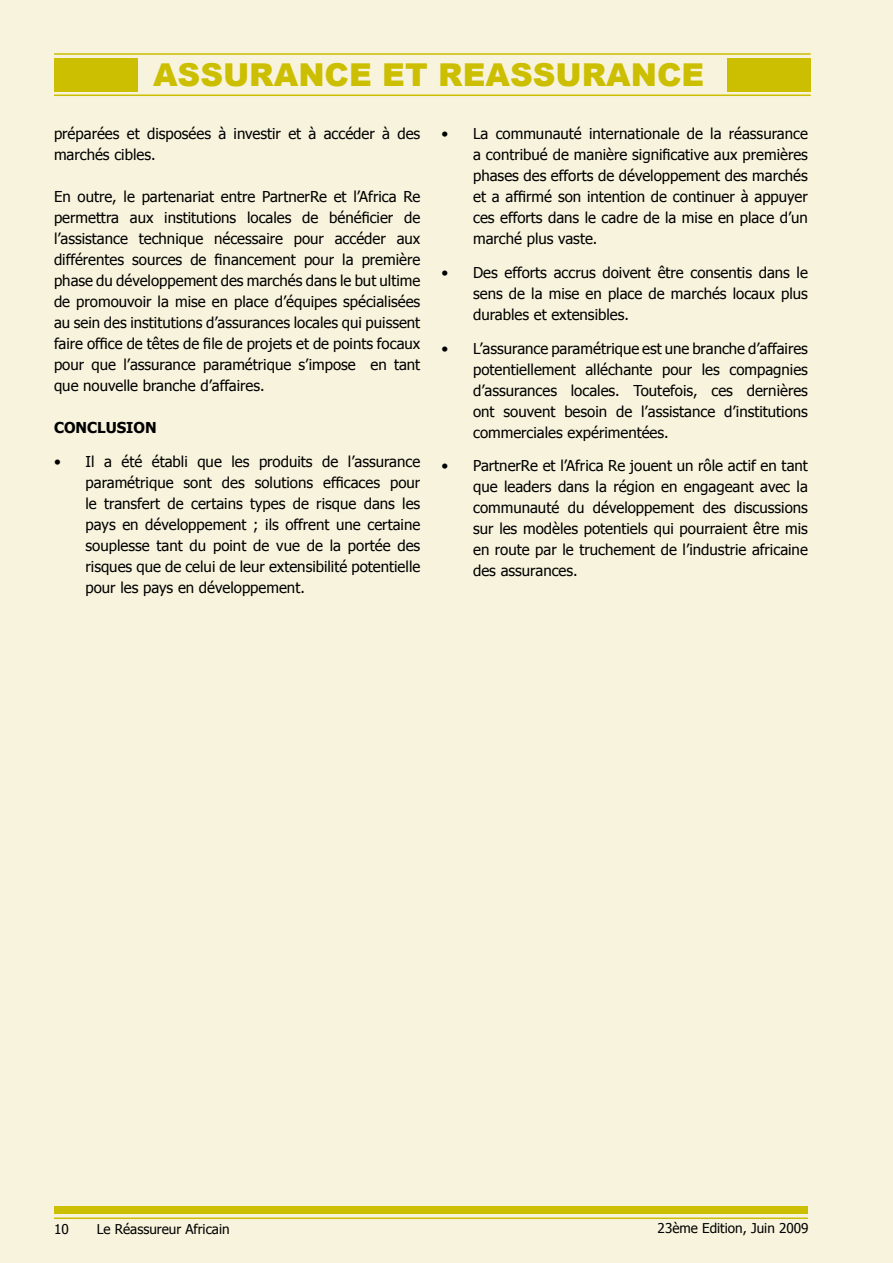
<style>
.page{position:relative;width:893px;height:1263px;background:#f7f3dc}
.page>*{position:absolute;margin:0;border:0;box-sizing:border-box;transform-origin:0 0}
.t1{font:900 31.5px "Arial";color:#ccbe00}
.t2{font:15px/21px "Tahoma";color:#000;text-align:justify}
.t3{font:700 15px "Tahoma";color:#000}
.t4{font:13.5px "Tahoma";color:#000}
</style>
<div class="page">
<div style="left:54px;top:1207px;width:754px;height:7px;background:#ccbe00"></div>
<hr style="left:54px;top:1217px;width:754px;height:2px;background:#ccbe00">
<hr style="left:54px;top:94px;width:757px;height:2px;background:#ccbe00">
<hr style="left:54px;top:53px;width:757px;height:2px;background:#ccbe00">
<div style="left:727px;top:58px;width:84px;height:34px;background:#ccbe00"></div>
<div style="left:54px;top:58px;width:83px;height:34px;background:#ccbe00"></div>
<h1 class="t1" style="left:153px;top:57px;width:553px">ASSURANCE ET REASSURANCE</h1>
<p class="t2" style="left:54px;top:123px;width:368px">préparées et disposées à investir et à accéder à des marchés cibles.</p>
<p class="t2" style="left:54px;top:186px;width:368px">En outre, le partenariat entre PartnerRe et l’Africa Re permettra aux institutions locales de bénéficier de l’assistance technique nécessaire pour accéder aux différentes sources de financement pour la première phase du développement des marchés dans le but ultime de promouvoir la mise en place d’équipes spécialisées au sein des institutions d’assurances locales qui puissent faire office de têtes de file de projets et de points focaux pour que l’assurance paramétrique s’impose en tant que nouvelle branche d’affaires.</p>
<p class="t3" style="left:54px;top:418px;width:104px">CONCLUSION</p>
<p class="t2" style="left:86px;top:450px;width:336px;text-indent:-32px">• Il a été établi que les produits de l’assurance paramétrique sont des solutions efficaces pour le transfert de certains types de risque dans les pays en développement ; ils offrent une certaine souplesse tant du point de vue de la portée des risques que de celui de leur extensibilité potentielle pour les pays en développement.</p>
<p class="t2" style="left:473px;top:123px;width:336px;text-indent:-32px">• La communauté internationale de la réassurance a contribué de manière significative aux premières phases des efforts de développement des marchés et a affirmé son intention de continuer à appuyer ces efforts dans le cadre de la mise en place d’un marché plus vaste.</p>
<p class="t2" style="left:473px;top:261px;width:336px;text-indent:-32px">• Des efforts accrus doivent être consentis dans le sens de la mise en place de marchés locaux plus durables et extensibles.</p>
<p class="t2" style="left:473px;top:337px;width:336px;text-indent:-32px">• L’assurance paramétrique est une branche d’affaires potentiellement alléchante pour les compagnies d’assurances locales. Toutefois, ces dernières ont souvent besoin de l’assistance d’institutions commerciales expérimentées.</p>
<p class="t2" style="left:473px;top:455px;width:336px;text-indent:-32px">• PartnerRe et l’Africa Re jouent un rôle actif en tant que leaders dans la région en engageant avec la communauté du développement des discussions sur les modèles potentiels qui pourraient être mis en route par le truchement de l’industrie africaine des assurances.</p>
<p class="t4" style="left:54px;top:1220px;width:16px">10</p>
<p class="t4" style="left:97px;top:1220px;width:134px">Le Réassureur Africain</p>
<p class="t4" style="left:658px;top:1219px;width:152px">23ème Edition, Juin 2009</p>
</div>
